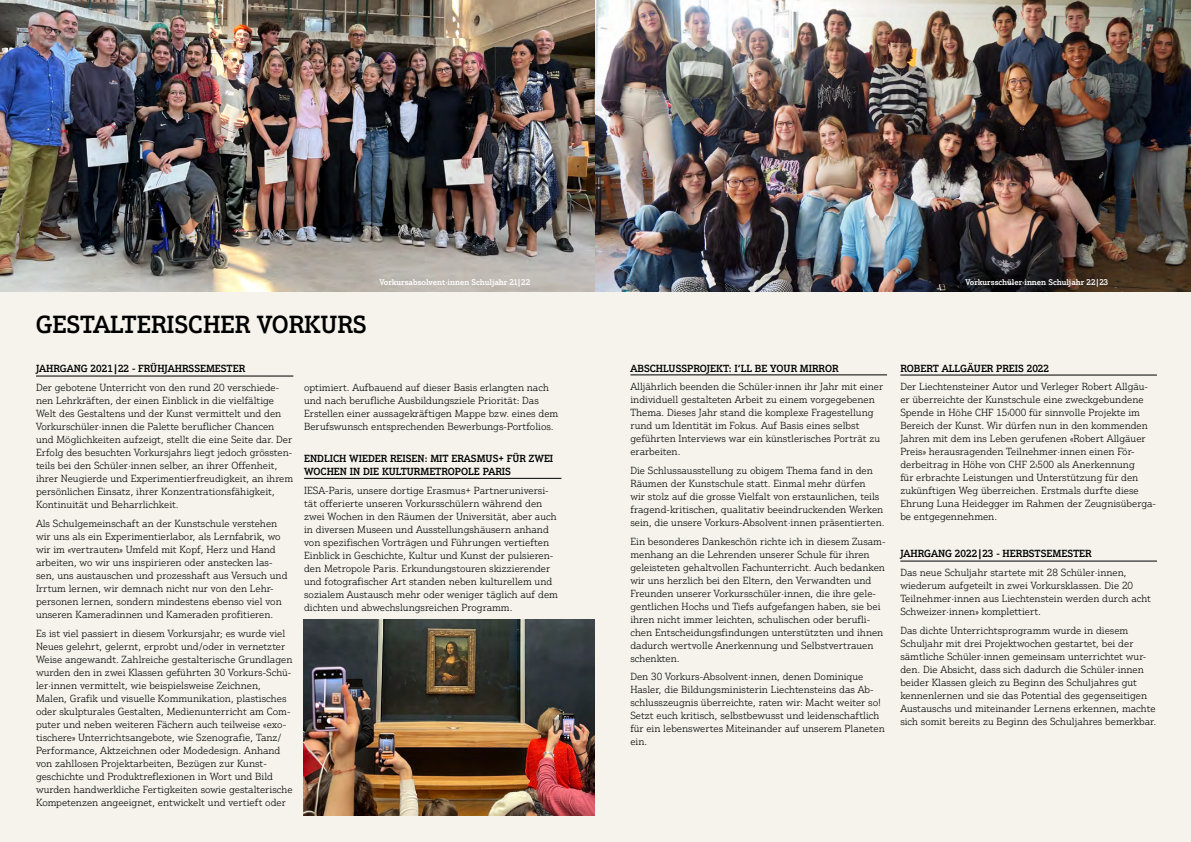
<style>
.page{position:relative;width:1191px;height:842px;background:#fff}
.page>*{position:absolute;margin:0;border:0;box-sizing:border-box;transform-origin:0 0}
.t1{font:500 24px "Justus Pro";color:#000}
.t2{font:300 10px/13px "Justus Pro";color:#000}
.t3{font:500 10px/13px "Justus Pro";color:#000}
.t4{font:500 8px "Justus Pro";color:#fff}
</style>
<div class="page">
<div style="left:0;top:292px;width:1191px;height:550px;background:#f5f3ec"></div>
<hr style="left:36px;top:375px;width:257px;height:1px;background:#000">
<hr style="left:304px;top:478px;width:257px;height:1px;background:#000">
<img style="left:0;top:0;width:1191px;height:292px">
<hr style="left:630px;top:374px;width:257px;height:1px;background:#000">
<hr style="left:900px;top:374px;width:257px;height:1px;background:#000">
<hr style="left:900px;top:561px;width:257px;height:1px;background:#000">
<img style="left:304px;top:620px;width:290px;height:196px">
<h1 class="t1" style="left:36px;top:309px;width:332px">GESTALTERISCHER VORKURS</h1>
<p class="t4" style="left:379px;top:277px;width:152px">Vorkursabsolvent·innen Schuljahr 21|22</p>
<p class="t4" style="left:965px;top:277px;width:144px">Vorkursschüler·innen Schuljahr 22|23</p>
<p class="t3" style="left:36px;top:361px;width:211px">JAHRGANG 2021|22 - FRÜHJAHRSSEMESTER</p>
<p class="t2" style="left:36px;top:381px;width:259px">Der gebotene Unterricht von den rund 20 verschiede&shy;nen Lehrkräften, der einen Einblick in die vielfältige Welt des Gestaltens und der Kunst vermittelt und den Vorkurschüler·innen die Palette beruflicher Chancen und Möglichkeiten aufzeigt, stellt die eine Seite dar. Der Erfolg des besuchten Vorkursjahrs liegt jedoch grössten&shy;teils bei den Schüler·innen selber, an ihrer Offenheit, ihrer Neugierde und Experimentierfreudigkeit, an ihrem persönlichen Einsatz, ihrer Konzentrationsfähigkeit, Kontinuität und Beharrlichkeit.</p>
<p class="t2" style="left:36px;top:517px;width:253px">Als Schulgemeinschaft an der Kunstschule verstehen wir uns als ein Experimentierlabor, als Lernfabrik, wo wir im «vertrauten» Umfeld mit Kopf, Herz und Hand arbeiten, wo wir uns inspirieren oder anstecken las&shy;sen, uns austauschen und prozesshaft aus Versuch und Irrtum lernen, wir demnach nicht nur von den Lehr&shy;personen lernen, sondern mindestens ebenso viel von unseren Kameradinnen und Kameraden profitieren.</p>
<p class="t2" style="left:36px;top:626px;width:258px">Es ist viel passiert in diesem Vorkursjahr; es wurde viel Neues gelehrt, gelernt, erprobt und/oder in vernetzter Weise angewandt. Zahlreiche gestalterische Grundlagen wurden den in zwei Klassen geführten 30 Vorkurs-Schü&shy;ler·innen vermittelt, wie beispielsweise Zeichnen, Malen, Grafik und visuelle Kommunikation, plastisches oder skulpturales Gestalten, Medienunterricht am Com&shy;puter und neben weiteren Fächern auch teilweise «exo&shy;tischere» Unterrichtsangebote, wie Szenografie, Tanz/ Performance, Aktzeichnen oder Modedesign. Anhand von zahllosen Projektarbeiten, Bezügen zur Kunst&shy;geschichte und Produktreflexionen in Wort und Bild wurden handwerkliche Fertigkeiten sowie gestalterische Kompetenzen angeeignet, entwickelt und vertieft oder</p>
<p class="t2" style="left:304px;top:381px;width:256px">optimiert. Aufbauend auf dieser Basis erlangten nach und nach berufliche Ausbildungsziele Priorität: Das Erstellen einer aussagekräftigen Mappe bzw. eines dem Berufswunsch entsprechenden Bewerbungs-Portfolios.</p>
<p class="t3" style="left:304px;top:452px;width:251px">ENDLICH WIEDER REISEN: MIT ERASMUS+ FÜR ZWEI<br>WOCHEN IN DIE KULTURMETROPOLE PARIS</p>
<p class="t2" style="left:304px;top:483px;width:255px">IESA-Paris, unsere dortige Erasmus+ Partneruniversi&shy;tät offerierte unseren Vorkursschülern während den zwei Wochen in den Räumen der Universität, aber auch in diversen Museen und Ausstellungshäusern anhand von spezifischen Vorträgen und Führungen vertieften Einblick in Geschichte, Kultur und Kunst der pulsieren&shy;den Metropole Paris. Erkundungstouren skizzierender und fotografischer Art standen neben kulturellem und sozialem Austausch mehr oder weniger täglich auf dem dichten und abwechslungsreichen Programm.</p>
<p class="t3" style="left:630px;top:361px;width:210px">ABSCHLUSSPROJEKT: I‘LL BE YOUR MIRROR</p>
<p class="t2" style="left:630px;top:380px;width:254px">Alljährlich beenden die Schüler·innen ihr Jahr mit einer individuell gestalteten Arbeit zu einem vorgegebenen Thema. Dieses Jahr stand die komplexe Fragestellung rund um Identität im Fokus. Auf Basis eines selbst geführten Interviews war ein künstlerisches Porträt zu erarbeiten.</p>
<p class="t2" style="left:630px;top:464px;width:256px">Die Schlussausstellung zu obigem Thema fand in den Räumen der Kunstschule statt. Einmal mehr dürfen<br>wir stolz auf die grosse Vielfalt von erstaunlichen, teils fragend-kritischen, qualitativ beeindruckenden Werken sein, die unsere Vorkurs-Absolvent·innen präsentierten.</p>
<p class="t2" style="left:630px;top:534px;width:256px">Ein besonderes Dankeschön richte ich in diesem Zusam&shy;menhang an die Lehrenden unserer Schule für ihren geleisteten gehaltvollen Fachunterricht. Auch bedanken wir uns herzlich bei den Eltern, den Verwandten und Freunden unserer Vorkursschüler·innen, die ihre gele&shy;gentlichen Hochs und Tiefs aufgefangen haben, sie bei ihren nicht immer leichten, schulischen oder berufli&shy;chen Entscheidungsfindungen unterstützten und ihnen dadurch wertvolle Anerkennung und Selbstvertrauen schenkten.</p>
<p class="t2" style="left:630px;top:670px;width:256px">Den 30 Vorkurs-Absolvent·innen, denen Dominique Hasler, die Bildungsministerin Liechtensteins das Ab&shy;schlusszeugnis überreichte, raten wir: Macht weiter so!<br>Setzt euch kritisch, selbstbewusst und leidenschaftlich für ein lebenswertes Miteinander auf unserem Planeten ein.</p>
<p class="t3" style="left:900px;top:361px;width:150px">ROBERT ALLGÄUER PREIS 2022</p>
<p class="t2" style="left:900px;top:380px;width:257px">Der Liechtensteiner Autor und Verleger Robert Allgäu&shy;er überreichte der Kunstschule eine zweckgebundene Spende in Höhe CHF 15›000 für sinnvolle Projekte im Bereich der Kunst. Wir dürfen nun in den kommenden Jahren mit dem ins Leben gerufenen «Robert Allgäuer Preis» herausragenden Teilnehmer·innen einen För&shy;derbeitrag in Höhe von CHF 2›500 als Anerkennung<br>für erbrachte Leistungen und Unterstützung für den zukünftigen Weg überreichen. Erstmals durfte diese Ehrung Luna Heidegger im Rahmen der Zeugnisüberga&shy;be entgegennehmen.</p>
<p class="t3" style="left:900px;top:546px;width:193px">JAHRGANG 2022|23 - HERBSTSEMESTER</p>
<p class="t2" style="left:900px;top:566px;width:252px">Das neue Schuljahr startete mit 28 Schüler·innen, wiederum aufgeteilt in zwei Vorkursklassen. Die 20<br>Teilnehmer·innen aus Liechtenstein werden durch acht Schweizer·innen» komplettiert.</p>
<p class="t2" style="left:900px;top:624px;width:257px">Das dichte Unterrichtsprogramm wurde in diesem Schuljahr mit drei Projektwochen gestartet, bei der sämtliche Schüler·innen gemeinsam unterrichtet wur&shy;den. Die Absicht, dass sich dadurch die Schüler·innen beider Klassen gleich zu Beginn des Schuljahres gut kennenlernen und sie das Potential des gegenseitigen Austauschs und miteinander Lernens erkennen, machte sich somit bereits zu Beginn des Schuljahres bemerkbar.</p>
</div>
